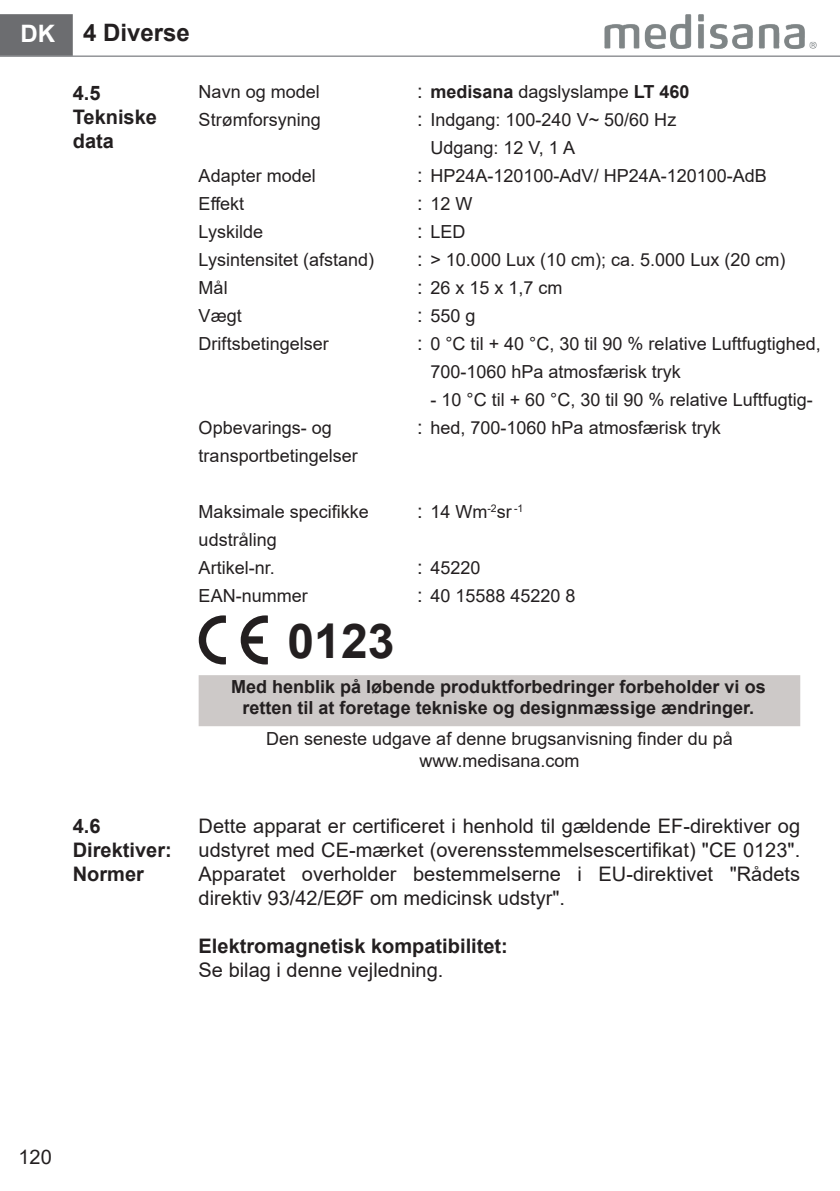
<style>
.page{position:relative;width:840px;height:1191px;background:#fff}
.page>*{position:absolute;margin:0;border:0;box-sizing:border-box;transform-origin:0 0}
.t1{font:700 48px "Arial";color:#231f20}
.t2{font:700 24px "Arial";color:#231f20}
.t3{font:20px/28px "Arial";color:#231f20}
.t4{font:700 20px/24px "Arial";color:#231f20}
.t5{font:18px/28px "Arial";color:#231f20}
.t6{font:700 18px/21.6px "Arial";color:#231f20;text-align:center}
.s1{color:#fff}
.s2{font-weight:700}
</style>
<div class="page">
<div style="left:198px;top:675px;width:601px;height:51px;background:#cdc9c8"></div>
<svg style="left:199px;top:615px;width:27px;height:49px"></svg>
<svg style="left:240px;top:615px;width:28px;height:49px"></svg>
<img style="left:604px;top:14px;width:212px;height:34px">
<div style="left:0;top:14px;width:73px;height:41px;background:#6c6d70"></div>
<hr style="left:0;top:55px;width:839px;height:2px;background:#939598">
<h2 class="t2" style="left:21px;top:15px;width:171px"><span class="s1">DK</span> 4 Diverse</h2>
<p class="t4" style="left:73px;top:81px;width:86px">4.5<br>Tekniske data</p>
<p class="t5" style="left:198px;top:78px;width:124px">Navn og model<br>Strømforsyning</p>
<p class="t5" style="left:198px;top:162px;width:177px">Adapter model<br>Effekt<br>Lyskilde<br>Lysintensitet (afstand)<br>Mål<br>Vægt<br>Driftsbetingelser</p>
<p class="t5" style="left:198px;top:414px;width:161px">Opbevarings- og transportbetingelser</p>
<p class="t5" style="left:198px;top:498px;width:172px">Maksimale specifikke udstråling<br>Artikel-nr.<br>EAN-nummer</p>
<h1 class="t1" style="left:287px;top:607px;width:108px">0123</h1>
<p class="t3" style="left:417px;top:77px;width:7px">: :</p>
<p class="t3" style="left:417px;top:161px;width:7px;text-align:justify">: : : : : : :</p>
<p class="t3" style="left:417px;top:413px;width:7px">:</p>
<p class="t5" style="left:430px;top:78px;width:392px"><span class="s2">medisana</span> dagslyslampe <span class="s2">LT 460<br></span>Indgang: 100-240 V~ 50/60 Hz<br>Udgang: 12 V, 1 A<br>HP24A-120100-AdV/ HP24A-120100-AdB<br>12 W<br>LED<br>&gt; 10.000 Lux (10 cm); ca. 5.000 Lux (20 cm)<br>26 x 15 x 1,7 cm<br>550 g<br>0 °C til + 40 °C, 30 til 90 % relative Luftfugtighed,<br>700-1060 hPa atmosfærisk tryk</p>
<p class="t5" style="left:430px;top:386px;width:384px">- 10 °C til + 60 °C, 30 til 90 % relative Luftfugtig&shy;hed, 700-1060 hPa atmosfærisk tryk</p>
<p class="t3" style="left:417px;top:497px;width:7px">:</p>
<p class="t5" style="left:430px;top:498px;width:94px">14 Wm<sup>-2</sup>sr <sup>-1</sup></p>
<p class="t3" style="left:417px;top:553px;width:7px">: :</p>
<p class="t5" style="left:430px;top:554px;width:147px">45220<br>40 15588 45220 8</p>
<p class="t6" style="left:231px;top:676px;width:536px">Med henblik på løbende produktforbedringer forbeholder vi os retten til at foretage tekniske og designmæssige ændringer.</p>
<p class="t5" style="left:266px;top:728px;width:468px;line-height:21.6px;text-align:center">Den seneste udgave af denne brugsanvisning finder du på www.medisana.com</p>
<p class="t4" style="left:73px;top:814px;width:100px">4.6<br>Direktiver:<br>Normer</p>
<p class="t3" style="left:198px;top:813px;width:602px;line-height:24px;text-align:justify">Dette apparat er certificeret i henhold til gældende EF-direktiver og udstyret med CE-mærket (overensstemmelsescertifikat) "CE 0123".<br>Apparatet overholder bestemmelserne i EU-direktivet "Rådets direktiv 93/42/EØF om medicinsk udstyr".</p>
<p class="t4" style="left:198px;top:934px;width:310px">Elektromagnetisk kompatibilitet:</p>
<p class="t3" style="left:198px;top:955px;width:246px">Se bilag i denne vejledning.</p>
<p class="t3" style="left:18px;top:1142px;width:35px">120</p>
</div>
